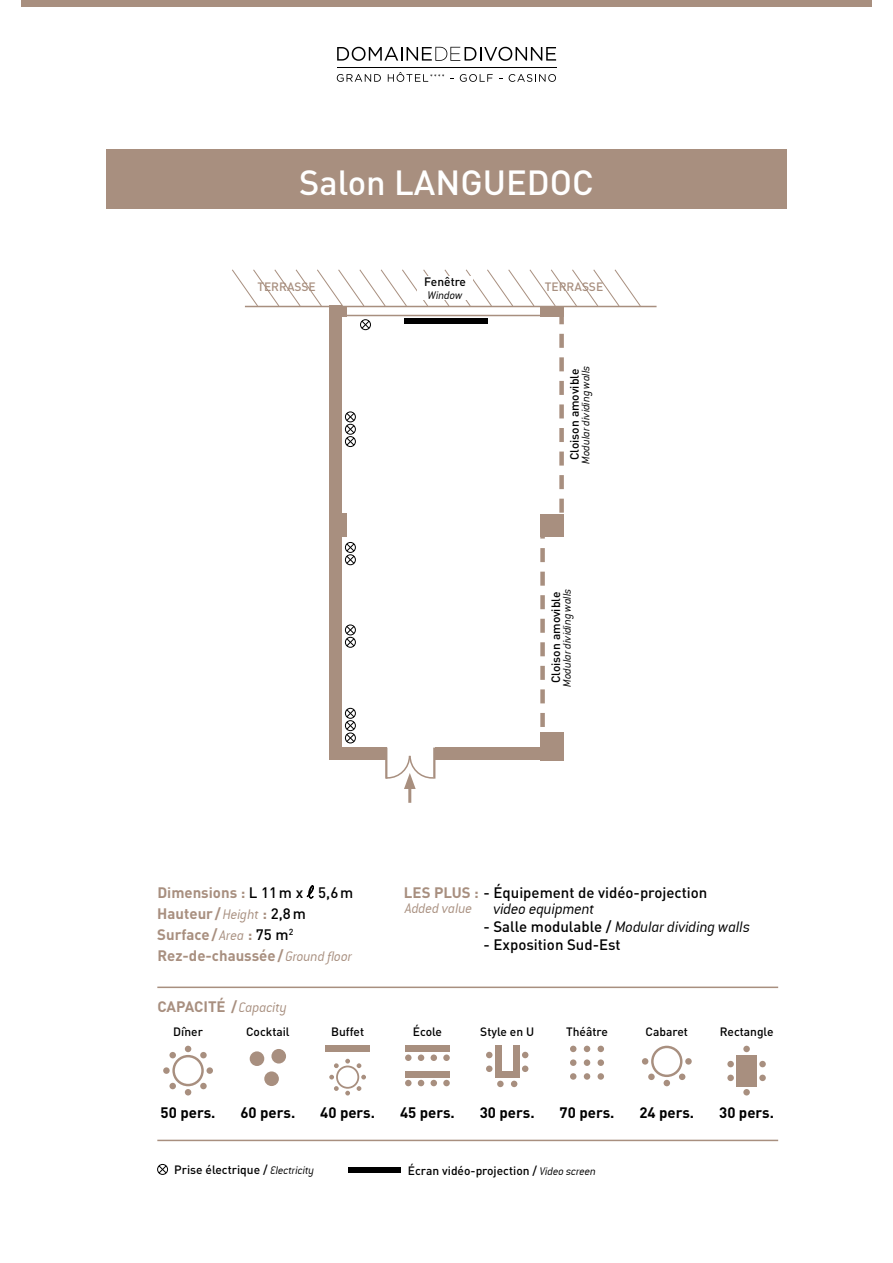
<style>
.page{position:relative;width:893px;height:1263px;background:#fff}
.page>*{position:absolute;margin:0;border:0;box-sizing:border-box;transform-origin:0 0}
.t1{font:500 34.5px "DIN";color:#fff}
.t2{font:italic 16.5px "Conduit ITCTT Light";color:#000}
.t3{font:700 15px/21px "DIN";color:#a88f7f}
.t4{font:700 15px "DIN";color:#000}
.t5{font:500 15px "DIN";color:#000}
.t6{font:italic 15px "Conduit ITCTT Light";letter-spacing:-.01em;color:#a88f7f}
.t7{font:500 12px "DIN";color:#000}
.t8{font:italic 12px "Conduit ITCTT Light";color:#000}
.t9{font:500 12px "DIN";color:#a88f7f}
.s1{font-weight:500;color:#000}
.s2{font-family:"MT Extra";font-weight:400;font-size:18px;color:#000}
.s3{font-family:"Conduit ITCTT Light";font-weight:400;font-style:italic}
.s4{font-weight:700;color:#a88f7f}
.s5{font-family:"DIN";font-weight:500;font-style:normal;font-size:15px}
</style>
<div class="page">
<svg style="left:307px;top:885px;width:7px;height:13px"></svg>
<div style="left:157px;top:1164px;width:11px;height:11px;border:1px solid #000;border-radius:50%"></div>
<svg style="left:158px;top:1165px;width:9px;height:9px"></svg>
<div style="left:348px;top:1167px;width:53px;height:5px;background:#000"></div>
<hr style="left:157px;top:986px;width:621px;height:2px;background:#a88f7f">
<hr style="left:157px;top:1140px;width:621px;height:1px;background:#a88f7f">
<div style="left:250px;top:1051px;width:14px;height:15px;background:#a88f7f;border-radius:50%"></div>
<div style="left:264px;top:1071px;width:15px;height:15px;background:#a88f7f;border-radius:50%"></div>
<div style="left:271px;top:1049px;width:15px;height:14px;background:#a88f7f;border-radius:50%"></div>
<svg style="left:570px;top:1046px;width:6px;height:6px"></svg>
<svg style="left:584px;top:1046px;width:6px;height:6px"></svg>
<svg style="left:598px;top:1046px;width:6px;height:6px"></svg>
<div style="left:570px;top:1059px;width:6px;height:7px;background:#a88f7f;border-radius:50%"></div>
<div style="left:584px;top:1059px;width:6px;height:7px;background:#a88f7f;border-radius:50%"></div>
<div style="left:598px;top:1059px;width:6px;height:7px;background:#a88f7f;border-radius:50%"></div>
<div style="left:570px;top:1073px;width:6px;height:7px;background:#a88f7f;border-radius:50%"></div>
<div style="left:584px;top:1073px;width:6px;height:7px;background:#a88f7f;border-radius:50%"></div>
<div style="left:598px;top:1073px;width:6px;height:7px;background:#a88f7f;border-radius:50%"></div>
<div style="left:172px;top:1055px;width:32px;height:31px;border:2px solid #a88f7f;border-radius:50%"></div>
<div style="left:163px;top:1067px;width:7px;height:7px;background:#a88f7f;border-radius:50%"></div>
<svg style="left:185px;top:1046px;width:6px;height:6px"></svg>
<div style="left:169px;top:1052px;width:7px;height:6px;background:#a88f7f;border-radius:50%"></div>
<div style="left:169px;top:1083px;width:7px;height:6px;background:#a88f7f;border-radius:50%"></div>
<div style="left:200px;top:1052px;width:7px;height:6px;background:#a88f7f;border-radius:50%"></div>
<div style="left:200px;top:1083px;width:7px;height:6px;background:#a88f7f;border-radius:50%"></div>
<svg style="left:185px;top:1089px;width:6px;height:6px"></svg>
<div style="left:206px;top:1067px;width:7px;height:7px;background:#a88f7f;border-radius:50%"></div>
<div style="left:651px;top:1046px;width:31px;height:31px;border:2px solid #a88f7f;border-radius:50%"></div>
<svg style="left:642px;top:1058px;width:6px;height:6px"></svg>
<div style="left:648px;top:1073px;width:7px;height:7px;background:#a88f7f;border-radius:50%"></div>
<div style="left:679px;top:1073px;width:6px;height:7px;background:#a88f7f;border-radius:50%"></div>
<svg style="left:664px;top:1080px;width:6px;height:6px"></svg>
<div style="left:685px;top:1058px;width:7px;height:6px;background:#a88f7f;border-radius:50%"></div>
<div style="left:336px;top:1065px;width:23px;height:24px;border:2px solid #a88f7f;border-radius:50%"></div>
<svg style="left:329px;top:1075px;width:5px;height:4px"></svg>
<svg style="left:345px;top:1059px;width:5px;height:4px"></svg>
<svg style="left:334px;top:1063px;width:5px;height:5px"></svg>
<svg style="left:334px;top:1086px;width:5px;height:5px"></svg>
<svg style="left:357px;top:1063px;width:4px;height:5px"></svg>
<svg style="left:357px;top:1086px;width:4px;height:5px"></svg>
<svg style="left:345px;top:1091px;width:5px;height:4px"></svg>
<svg style="left:361px;top:1075px;width:5px;height:4px"></svg>
<div style="left:325px;top:1046px;width:45px;height:6px;background:#a88f7f"></div>
<div style="left:405px;top:1054px;width:7px;height:7px;background:#a88f7f;border-radius:50%"></div>
<div style="left:418px;top:1054px;width:6px;height:7px;background:#a88f7f;border-radius:50%"></div>
<div style="left:431px;top:1054px;width:6px;height:7px;background:#a88f7f;border-radius:50%"></div>
<div style="left:443px;top:1054px;width:7px;height:7px;background:#a88f7f;border-radius:50%"></div>
<div style="left:405px;top:1046px;width:45px;height:6px;background:#a88f7f"></div>
<div style="left:405px;top:1080px;width:7px;height:6px;background:#a88f7f;border-radius:50%"></div>
<svg style="left:418px;top:1080px;width:6px;height:6px"></svg>
<svg style="left:431px;top:1080px;width:6px;height:6px"></svg>
<div style="left:443px;top:1080px;width:7px;height:6px;background:#a88f7f;border-radius:50%"></div>
<div style="left:405px;top:1071px;width:45px;height:6px;background:#a88f7f"></div>
<svg style="left:522px;top:1052px;width:6px;height:6px"></svg>
<div style="left:522px;top:1065px;width:6px;height:7px;background:#a88f7f;border-radius:50%"></div>
<svg style="left:486px;top:1052px;width:6px;height:6px"></svg>
<div style="left:486px;top:1065px;width:6px;height:7px;background:#a88f7f;border-radius:50%"></div>
<div style="left:497px;top:1081px;width:7px;height:6px;background:#a88f7f;border-radius:50%"></div>
<svg style="left:511px;top:1081px;width:6px;height:6px"></svg>
<div style="left:495px;top:1072px;width:24px;height:6px;background:#a88f7f"></div>
<div style="left:495px;top:1046px;width:6px;height:32px;background:#a88f7f"></div>
<div style="left:513px;top:1046px;width:6px;height:32px;background:#a88f7f"></div>
<div style="left:759px;top:1061px;width:7px;height:6px;background:#a88f7f;border-radius:50%"></div>
<div style="left:759px;top:1074px;width:7px;height:7px;background:#a88f7f;border-radius:50%"></div>
<div style="left:727px;top:1061px;width:7px;height:6px;background:#a88f7f;border-radius:50%"></div>
<div style="left:727px;top:1074px;width:7px;height:7px;background:#a88f7f;border-radius:50%"></div>
<div style="left:743px;top:1089px;width:7px;height:6px;background:#a88f7f;border-radius:50%"></div>
<div style="left:743px;top:1046px;width:7px;height:6px;background:#a88f7f;border-radius:50%"></div>
<div style="left:736px;top:1055px;width:21px;height:31px;background:#a88f7f"></div>
<div style="left:106px;top:149px;width:681px;height:59px;background:#a88f7f"></div>
<div style="left:21px;top:0;width:851px;height:7px;background:#a88f7f"></div>
<hr style="left:245px;top:306px;width:412px;height:1px;background:#a88f7f">
<svg style="left:337px;top:47px;width:219px;height:14px"></svg>
<hr style="left:337px;top:67px;width:219px;height:1px;background:#000">
<svg style="left:337px;top:74px;width:44px;height:8px"></svg>
<svg style="left:388px;top:72px;width:56px;height:10px"></svg>
<svg style="left:460px;top:74px;width:33px;height:8px"></svg>
<svg style="left:509px;top:74px;width:47px;height:8px"></svg>
<hr style="left:408px;top:783px;width:3px;height:20px;background:#a88f7f">
<svg style="left:232px;top:269px;width:409px;height:520px"></svg>
<div style="left:418px;top:276px;width:55px;height:23px;background:#fff"></div>
<h1 class="t1" style="left:299px;top:160px;width:296px">Salon LANGUEDOC</h1>
<p class="t7" style="left:424px;top:274px;width:43px">Fenêtre</p>
<p class="t8" style="left:428px;top:288px;width:36px">Window</p>
<p class="t9" style="left:257px;top:279px;width:60px">TERRASSE</p>
<p class="t9" style="left:545px;top:279px;width:60px">TERRASSE</p>
<p class="t7" style="left:567px;top:460px;width:93px;rotate:-90deg">Cloison amovible</p>
<p class="t8" style="left:578px;top:464px;width:100px;rotate:-90deg">Modular dividing walls</p>
<p class="t7" style="left:548px;top:683px;width:93px;rotate:-90deg">Cloison amovible</p>
<p class="t8" style="left:560px;top:687px;width:100px;rotate:-90deg">Modular dividing walls</p>
<p class="t3" style="left:157px;top:881px;width:198px">Dimensions : <span class="s1">L 11m x</span> <span class="s2">l</span> <span class="s1">5,6m<br></span>Hauteur /<span class="s3">Height</span> : <span class="s1">2,8m<br></span>Surface/ <span class="s3">Area</span> : <span class="s1">75 m</span><sup>2<br></sup>Rez-de-chaussée/<span class="s3">Ground floor</span></p>
<p class="t5" style="left:404px;top:883px;width:305px"><span class="s4">LES PLUS :</span> - Équipement de vidéo-projection</p>
<h2 class="t2" style="left:493px;top:899px;width:103px">video equipment</h2>
<h2 class="t2" style="left:483px;top:917px;width:268px"><span class="s5">- Salle modulable /</span> Modular dividing walls</h2>
<p class="t5" style="left:483px;top:935px;width:139px">- Exposition Sud-Est</p>
<p class="t6" style="left:405px;top:899px;width:69px">Added value</p>
<p class="t3" style="left:157px;top:995px;width:131px">CAPACITÉ / <span class="s3">Capacity</span></p>
<p class="t7" style="left:173px;top:1024px;width:31px">Dîner</p>
<p class="t7" style="left:246px;top:1024px;width:45px">Cocktail</p>
<p class="t7" style="left:331px;top:1024px;width:35px">Buffet</p>
<p class="t7" style="left:413px;top:1024px;width:31px">École</p>
<p class="t7" style="left:480px;top:1024px;width:55px">Style en U</p>
<p class="t7" style="left:566px;top:1024px;width:43px">Théâtre</p>
<p class="t7" style="left:646px;top:1024px;width:44px">Cabaret</p>
<p class="t7" style="left:720px;top:1024px;width:55px">Rectangle</p>
<p class="t4" style="left:161px;top:1103px;width:56px">50 pers.</p>
<p class="t4" style="left:240px;top:1103px;width:56px">60 pers.</p>
<p class="t4" style="left:320px;top:1103px;width:56px">40 pers.</p>
<p class="t4" style="left:400px;top:1103px;width:56px">45 pers.</p>
<p class="t4" style="left:480px;top:1103px;width:56px">30 pers.</p>
<p class="t4" style="left:560px;top:1103px;width:56px">70 pers.</p>
<p class="t4" style="left:639px;top:1103px;width:56px">24 pers.</p>
<p class="t4" style="left:719px;top:1103px;width:56px">30 pers.</p>
<p class="t7" style="left:174px;top:1162px;width:142px">Prise électrique / <span class="s3">Electricity</span></p>
<p class="t7" style="left:408px;top:1163px;width:190px">Écran vidéo-projection / <span class="s3">Video screen</span></p>
</div>
